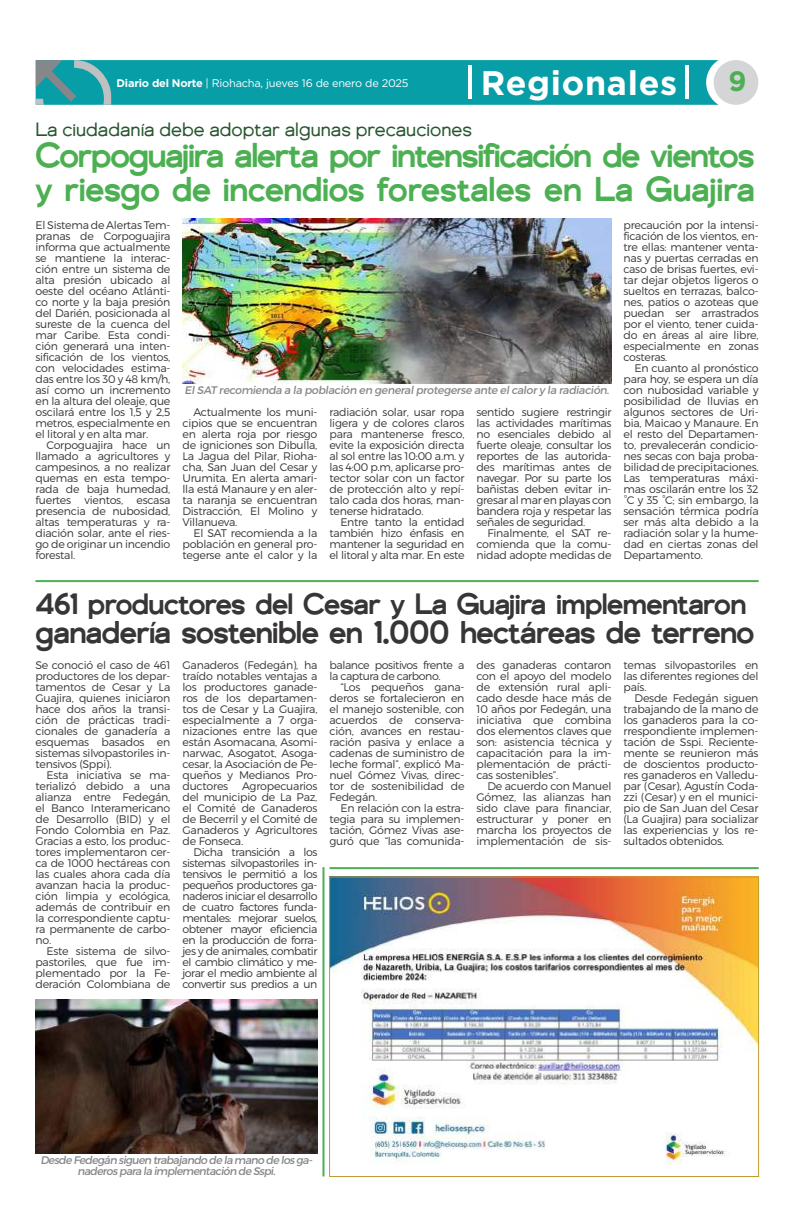
<style>
.page{position:relative;width:794px;height:1219px;background:#fff}
.page>*{position:absolute;margin:0;border:0;box-sizing:border-box;transform-origin:0 0}
.t1{font:500 34px/34px "Genova";letter-spacing:-.035em;color:#4cb053}
.t2{font:700 34px "Gotham";letter-spacing:.02em;color:#fff}
.t3{font:500 31px "Genova";letter-spacing:-.02em;color:#373535}
.t4{font:500 29px "Genova";letter-spacing:-.02em;color:#373535}
.t5{font:700 28px "Gotham";color:#4cb053}
.t6{font:19px "Genova";color:#275730}
.t7{font:11px/11px "Trueno Lt";letter-spacing:-.02em;color:#373535;text-align:justify}
.t8{font:11px/11px "Trueno Rg It";letter-spacing:-.06em;color:#86878a;text-align:center}
.t9{font:11px "Trueno Rg It";letter-spacing:-.03em;color:#86878a}
.t10{font:11px "Gotham";letter-spacing:-.02em;color:#fff}
.t11{font:11px/11px "Trueno Lt";letter-spacing:-.04em;color:#373535}
.s1{font-weight:700}
</style>
<div class="page">
<svg style="left:36px;top:60px;width:676px;height:45px;background:#0f9fa8"></svg>
<div style="left:713px;top:60px;width:45px;height:45px;background:#d3d5d6;border-radius:50%"></div>
<hr style="left:685px;top:66px;width:3px;height:33px;background:#fff">
<hr style="left:468px;top:66px;width:3px;height:33px;background:#fff">
<img style="left:331px;top:879px;width:425px;height:286px">
<div style="left:329px;top:877px;width:429px;height:300px;border:1px solid #be9d37"></div>
<hr style="left:329px;top:867px;width:429px;height:2px;background:#4cb053">
<hr style="left:322px;top:867px;width:2px;height:309px;background:#4cb053">
<img style="left:182px;top:218px;width:429px;height:166px">
<hr style="left:35px;top:580px;width:723px;height:2px;background:#4cb053">
<img style="left:35px;top:999px;width:282px;height:154px">
<h1 class="t2" style="left:481px;top:68px;width:198px">Regionales</h1>
<p class="t10" style="left:117px;top:78px;width:294px"><span class="s1">Diario del Norte</span> | Riohacha, jueves 16 de enero de 2025</p>
<h3 class="t5" style="left:728px;top:68px;width:19px">9</h3>
<h3 class="t6" style="left:35px;top:123px;width:438px">La ciudadanía debe adoptar algunas precauciones</h3>
<h1 class="t1" style="left:35px;top:142px;width:721px">Corpoguajira alerta por intensificación de vientos y riesgo de incendios forestales en La Guajira</h1>
<p class="t7" style="left:623px;top:220px;width:137px">precaución por la intensi&shy;ficación de los vientos, en&shy;tre ellas: mantener venta&shy;nas y puertas cerradas en caso de brisas fuertes, evi&shy;tar dejar objetos ligeros o sueltos en terrazas, balco&shy;nes, patios o azoteas que puedan ser arrastrados por el viento, tener cuida&shy;do en áreas al aire libre, especialmente en zonas costeras.</p>
<p class="t7" style="left:623px;top:363px;width:137px;text-indent:11px">En cuanto al pronóstico para hoy, se espera un día con nubosidad variable y posibilidad de lluvias en algunos sectores de Uri&shy;bia, Maicao y Manaure. En el resto del Departamen&shy;to, prevalecerán condicio&shy;nes secas con baja proba&shy;bilidad de precipitaciones.<br>Las temperaturas máxi&shy;mas oscilarán entre los 32 °C y 35 °C; sin embargo, la sensación térmica podría ser más alta debido a la radiación solar y la hume&shy;dad en ciertas zonas del Departamento.</p>
<h3 class="t4" style="left:36px;top:593px;width:712px">461 productores del Cesar y La Guajira implementaron</h3>
<h2 class="t3" style="left:36px;top:620px;width:720px">ganadería sostenible en 1.000 hectáreas de terreno</h2>
<p class="t7" style="left:35px;top:660px;width:136px">Se conoció el caso de 461 productores de los depar&shy;tamentos de Cesar y La Guajira, quienes iniciaron hace dos años la transi&shy;ción de prácticas tradi&shy;cionales de ganadería a esquemas basados en sistemas silvopastoriles in&shy;tensivos (Sppi).</p>
<p class="t7" style="left:35px;top:770px;width:136px;text-indent:11px">Esta iniciativa se ma&shy;terializó debido a una alianza entre Fedegán, el Banco Interamericano de Desarrollo (BID) y el Fondo Colombia en Paz.<br>Gracias a esto, los produc&shy;tores implementaron cer&shy;ca de 1000 hectáreas con las cuales ahora cada día avanzan hacia la produc&shy;ción limpia y ecológica, además de contribuir en la correspondiente captu&shy;ra permanente de carbo&shy;no.</p>
<p class="t7" style="left:35px;top:946px;width:136px;text-indent:11px">Este sistema de silvo&shy;pastoriles, que fue im&shy;plementado por la Fe&shy;deración Colombiana de</p>
<p class="t7" style="left:35px;top:220px;width:136px">El Sistema de Alertas Tem&shy;pranas de Corpoguajira informa que actualmente se mantiene la interac&shy;ción entre un sistema de alta presión ubicado al oeste del océano Atlánti&shy;co norte y la baja presión del Darién, posicionada al sureste de la cuenca del mar Caribe. Esta condi&shy;ción generará una inten&shy;sificación de los vientos, con velocidades estima&shy;das entre los 30 y 48 km/h, así como un incremento en la altura del oleaje, que oscilará entre los 1,5 y 2,5 metros, especialmente en el litoral y en alta mar.</p>
<p class="t7" style="left:35px;top:440px;width:136px;text-indent:11px">Corpoguajira hace un llamado a agricultores y campesinos, a no realizar quemas en esta tempo&shy;rada de baja humedad, fuertes vientos, escasa presencia de nubosidad, altas temperaturas y ra&shy;diación solar, ante el ries&shy;go de originar un incendio forestal.</p>
<p class="t9" style="left:185px;top:386px;width:426px">El SAT recomienda a la población en general protegerse ante el calor y la radiación.</p>
<p class="t7" style="left:182px;top:407px;width:136px;text-indent:11px">Actualmente los muni&shy;cipios que se encuentran en alerta roja por riesgo de igniciones son Dibulla, La Jagua del Pilar, Rioha&shy;cha, San Juan del Cesar y Urumita. En alerta amari&shy;lla está Manaure y en aler&shy;ta naranja se encuentran Distracción, El Molino y Villanueva.</p>
<p class="t7" style="left:182px;top:528px;width:136px;text-indent:11px">El SAT recomienda a la población en general pro&shy;tegerse ante el calor y la</p>
<p class="t7" style="left:329px;top:407px;width:136px">radiación solar, usar ropa ligera y de colores claros para mantenerse fresco, evite la exposición directa al sol entre las 10:00 a.m. y las 4:00 p.m, aplicarse pro&shy;tector solar con un factor de protección alto y repí&shy;talo cada dos horas, man&shy;tenerse hidratado.</p>
<p class="t7" style="left:329px;top:517px;width:136px;text-indent:11px">Entre tanto la entidad también hizo énfasis en mantener la seguridad en el litoral y alta mar. En este</p>
<p class="t7" style="left:476px;top:407px;width:136px">sentido sugiere restringir las actividades marítimas no esenciales debido al fuerte oleaje, consultar los reportes de las autorida&shy;des marítimas antes de navegar. Por su parte los bañistas deben evitar in&shy;gresar al mar en playas con bandera roja y respetar las señales de seguridad.</p>
<p class="t7" style="left:476px;top:528px;width:136px;text-indent:11px">Finalmente, el SAT re&shy;comienda que la comu&shy;nidad adopte medidas de</p>
<p class="t7" style="left:182px;top:660px;width:136px">Ganaderos (Fedegán), ha traído notables ventajas a los productores ganade&shy;ros de los departamen&shy;tos de Cesar y La Guajira, especialmente a 7 orga&shy;nizaciones entre las que están Asomacana, Asomi&shy;narwac, Asogatot, Asoga&shy;cesar, la Asociación de Pe&shy;queños y Medianos Pro&shy;ductores</p>
<p class="t11" style="left:329px;top:660px;width:136px">balance positivos frente a la captura de carbono.</p>
<p class="t7" style="left:329px;top:682px;width:136px;text-indent:11px">“Los pequeños gana&shy;deros se fortalecieron en el manejo sostenible, con acuerdos de conserva&shy;ción, avances en restau&shy;ración pasiva y enlace a cadenas de suministro de leche formal”, explicó Ma&shy;nuel Gómez Vivas, direc&shy;tor de sostenibilidad de Fedegán.</p>
<p class="t7" style="left:329px;top:803px;width:136px;text-indent:11px">En relación con la estra&shy;tegia para su implemen&shy;tación, Gómez Vivas ase&shy;guró que “las comunida-</p>
<p class="t7" style="left:476px;top:660px;width:136px">des ganaderas contaron con el apoyo del modelo de extensión rural apli&shy;cado desde hace más de 10 años por Fedegán, una iniciativa que combina dos elementos claves que son: asistencia técnica y capacitación para la im&shy;plementación de prácti&shy;cas sostenibles”.</p>
<p class="t7" style="left:476px;top:781px;width:136px;text-indent:11px">De acuerdo con Manuel Gómez, las alianzas han sido clave para financiar, estructurar y poner en marcha los proyectos de implementación de sis-</p>
<p class="t7" style="left:623px;top:660px;width:136px">temas silvopastoriles en las diferentes regiones del país.</p>
<p class="t7" style="left:623px;top:693px;width:136px;text-indent:11px">Desde Fedegán siguen trabajando de la mano de los ganaderos para la co&shy;rrespondiente implemen&shy;tación de Sspi. Reciente&shy;mente se reunieron más de doscientos producto&shy;res ganaderos en Valledu&shy;par (Cesar), Agustín Coda&shy;zzi (Cesar) y en el munici&shy;pio de San Juan del Cesar (La Guajira) para socializar las experiencias y los re&shy;sultados obtenidos.</p>
<p class="t7" style="left:182px;top:781px;width:136px;text-indent:60px">Agropecuarios del municipio de La Paz, el Comité de Ganaderos de Becerril y el Comité de Ganaderos y Agricultores de Fonseca.</p>
<p class="t7" style="left:182px;top:847px;width:136px;text-indent:11px">Dicha transición a los sistemas silvopastoriles in&shy;tensivos le permitió a los pequeños productores ga&shy;naderos iniciar el desarrollo de cuatro factores funda&shy;mentales: mejorar suelos, obtener mayor eficiencia en la producción de forra&shy;jes y de animales, combatir el cambio climático y me&shy;jorar el medio ambiente al convertir sus predios a un</p>
<p class="t8" style="left:40px;top:1155px;width:273px">Desde Fedegán siguen trabajando de la mano de los ga&shy;naderos para la implementación de Sspi.</p>
</div>
